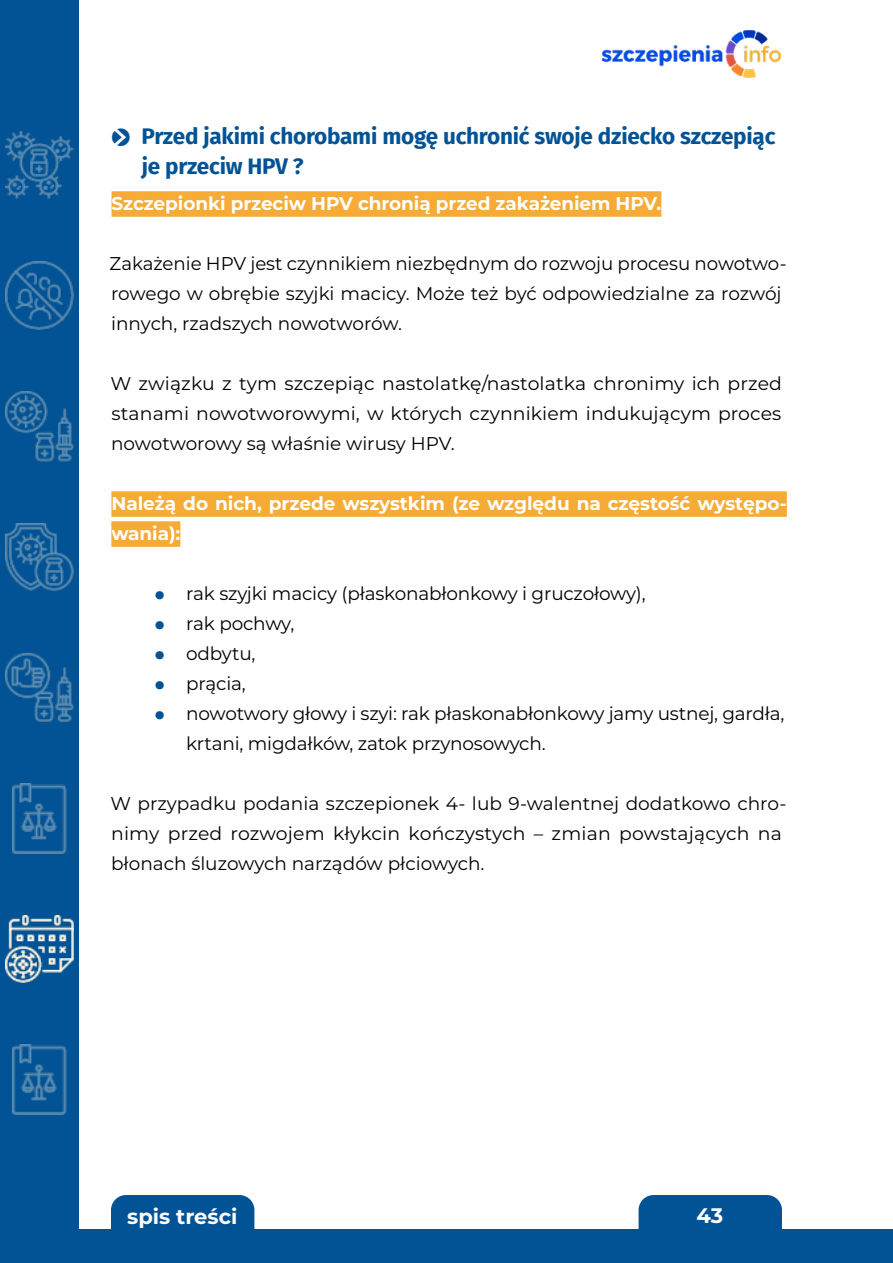
<style>
.page{position:relative;width:893px;height:1263px;background:#fff}
.page>*{position:absolute;margin:0;border:0;box-sizing:border-box;transform-origin:0 0}
.t1{font:700 22.5px/30px "Fira Sans";letter-spacing:-.01em;color:#025395}
.t2{font:700 21px "Montserrat";color:#fff}
.t3{font:18.45px/30px "Montserrat";letter-spacing:-.005em;color:#000}
.t4{font:700 18.45px/30px "Montserrat";letter-spacing:-.005em;color:#fff}
.s1{font-family:"Pointers";font-weight:400}
.s2{font-family:"Skolar Latin";color:#025395}
</style>
<div class="page">
<div style="left:0;top:0;width:79px;height:1260px;background:#025395"></div>
<img style="left:6px;top:131px;width:67px;height:67px">
<img style="left:6px;top:262px;width:67px;height:67px">
<img style="left:6px;top:391px;width:67px;height:70px">
<img style="left:6px;top:654px;width:67px;height:67px">
<img style="left:12px;top:783px;width:54px;height:70px">
<img style="left:6px;top:915px;width:67px;height:67px">
<img style="left:12px;top:1044px;width:54px;height:70px">
<img style="left:6px;top:523px;width:67px;height:67px">
<div style="left:112px;top:191px;width:549px;height:26px;background:#f6ab36"></div>
<div style="left:111px;top:491px;width:676px;height:26px;background:#f6ab36"></div>
<div style="left:111px;top:521px;width:69px;height:26px;background:#f6ab36"></div>
<img style="left:601px;top:31px;width:180px;height:46px">
<div style="left:111px;top:1195px;width:143px;height:60px;background:#025395;border-radius:15px"></div>
<div style="left:639px;top:1195px;width:143px;height:68px;background:#025395;border-radius:15px"></div>
<div style="left:0;top:1230px;width:893px;height:33px;background:#025395"></div>
<p class="t1" style="left:142px;top:120px;width:635px;text-indent:-30px"><span class="s1">o</span> Przed jakimi chorobami mogę uchronić swoje dziecko szczepiąc je przeciw HPV ?</p>
<p class="t4" style="left:112px;top:188px;width:550px">Szczepionki przeciw HPV chronią przed zakażeniem HPV.</p>
<p class="t3" style="left:110px;top:248px;width:679px">Zakażenie HPV jest czynnikiem niezbędnym do rozwoju procesu nowotwo&shy;rowego w obrębie szyjki macicy. Może też być odpowiedzialne za rozwój innych, rzadszych nowotworów.</p>
<p class="t3" style="left:110px;top:368px;width:673px;text-align:justify">W związku z tym szczepiąc nastolatkę/nastolatka chronimy ich przed stanami nowotworowymi, w których czynnikiem indukującym proces nowotworowy są właśnie wirusy HPV.</p>
<p class="t4" style="left:111px;top:488px;width:677px">Należą do nich, przede wszystkim (ze względu na częstość występo&shy;wania):</p>
<p class="t3" style="left:153px;top:578px;width:494px"><span class="s2">●</span> rak szyjki macicy (płaskonabłonkowy i gruczołowy),</p>
<p class="t3" style="left:153px;top:608px;width:142px"><span class="s2">●</span> rak pochwy,</p>
<p class="t3" style="left:153px;top:638px;width:104px"><span class="s2">●</span> odbytu,</p>
<p class="t3" style="left:153px;top:668px;width:94px"><span class="s2">●</span> prącia,</p>
<p class="t3" style="left:186px;top:698px;width:600px;text-indent:-33px"><span class="s2">●</span> nowotwory głowy i szyi: rak płaskonabłonkowy jamy ustnej, gardła, krtani, migdałków, zatok przynosowych.</p>
<p class="t3" style="left:110px;top:788px;width:678px">W przypadku podania szczepionek 4- lub 9-walentnej dodatkowo chro&shy;nimy przed rozwojem kłykcin kończystych – zmian powstających na błonach śluzowych narządów płciowych.</p>
<p class="t2" style="left:127px;top:1202px;width:112px">spis treści</p>
<p class="t2" style="left:696px;top:1200px;width:28px">43</p>
</div>
